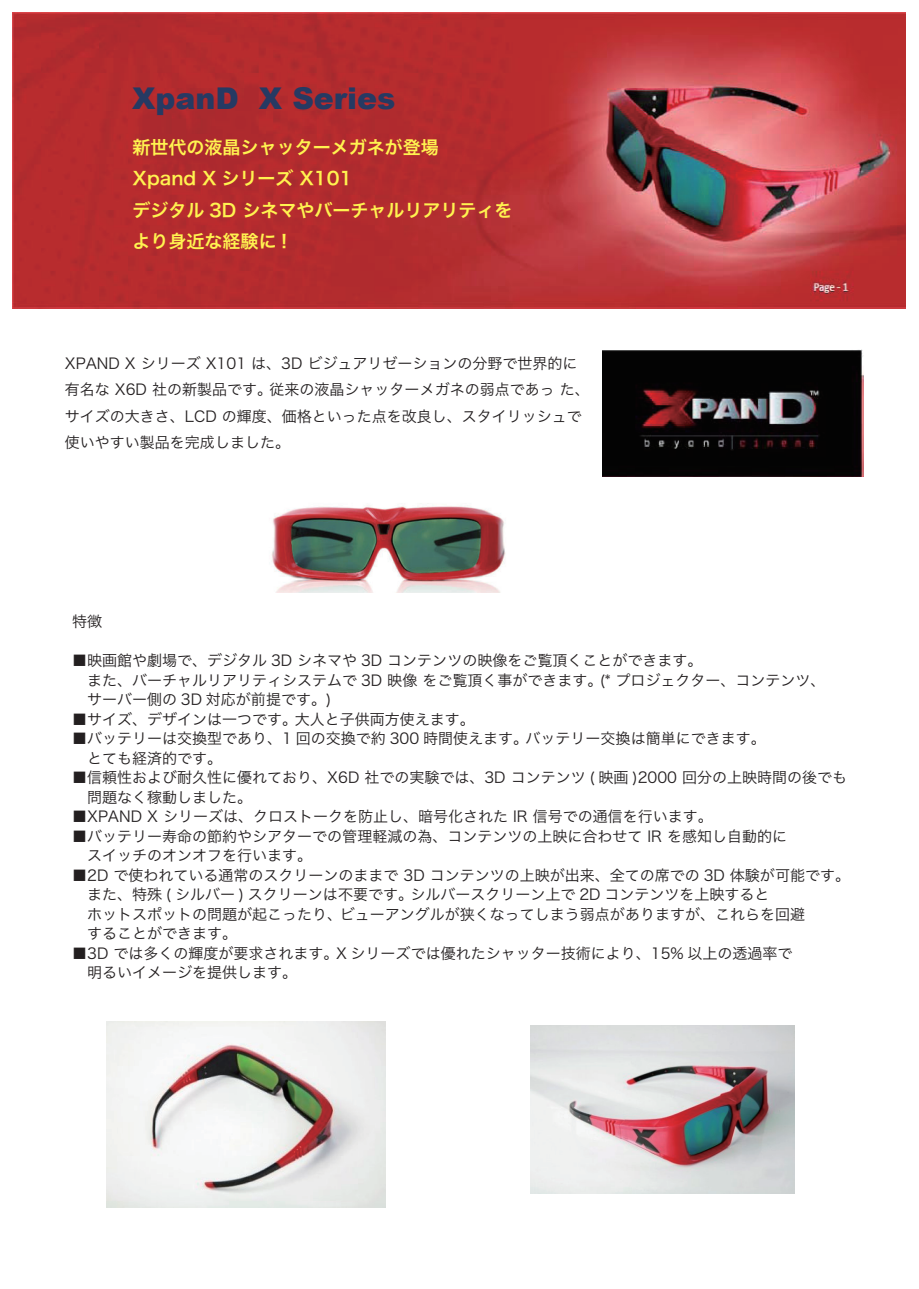
<style>
.page{position:relative;width:919px;height:1289px;background:#fff}
.page>*{position:absolute;margin:0;border:0;box-sizing:border-box;transform-origin:0 0}
.t1{font:900 30px "Arial";color:#263a63}
.t2{font:18px/31.5px "Hira Kaku Pro W6";color:#fff350}
.t3{font:15px/19.5px "Hira Kaku Pro W3";color:#231f20}
</style>
<div class="page">
<img style="left:13px;top:13px;width:892px;height:296px">
<img style="left:602px;top:349px;width:261px;height:127px">
<img style="left:530px;top:1025px;width:264px;height:168px">
<img style="left:271px;top:505px;width:235px;height:87px">
<img style="left:106px;top:1021px;width:280px;height:186px">
<h1 class="t1" style="left:132px;top:77px;width:265px">XpanD X Series</h1>
<p class="t2" style="left:133px;top:131px;width:381px">新世代の液晶シャッターメガネが登場<br>Xpand X シリーズ X101<br>デジタル 3D シネマやバーチャルリアリティをより身近な経験に !</p>
<p class="t3" style="left:65px;top:349px;width:526px;line-height:26.2px">XPAND X シリーズ X101 は、3D ビジュアリゼーションの分野で世界的に有名な X6D 社の新製品です。従来の液晶シャッターメガネの弱点であっ た、サイズの大きさ、LCD の輝度、価格といった点を改良し、スタイリッシュで使いやすい製品を完成しました。</p>
<p class="t3" style="left:72px;top:610px;width:31px">特徴</p>
<p class="t3" style="left:72px;top:649px;width:754px">■映画館や劇場で、デジタル 3D シネマや 3D コンテンツの映像をご覧頂くことができます。<br>　また、バーチャルリアリティシステムで 3D 映像 をご覧頂く事ができます。(* プロジェクター、コンテンツ、　サーバー側の 3D 対応が前提です。)</p>
<p class="t3" style="left:72px;top:708px;width:404px">■サイズ、デザインは一つです。大人と子供両方使えます。</p>
<p class="t3" style="left:72px;top:727px;width:695px">■バッテリーは交換型であり、1 回の交換で約 300 時間使えます。バッテリー交換は簡単にできます。　とても経済的です。</p>
<p class="t3" style="left:72px;top:766px;width:776px">■信頼性および耐久性に優れており、X6D 社での実験では、3D コンテンツ ( 映画 )2000 回分の上映時間の後でも　問題なく稼動しました。</p>
<p class="t3" style="left:72px;top:805px;width:642px">■XPAND X シリーズは、クロストークを防止し、暗号化された IR 信号での通信を行います。</p>
<p class="t3" style="left:72px;top:825px;width:716px">■バッテリー寿命の節約やシアターでの管理軽減の為、コンテンツの上映に合わせて IR を感知し自動的に　スイッチのオンオフを行います。</p>
<p class="t3" style="left:72px;top:864px;width:779px">■2D で使われている通常のスクリーンのままで 3D コンテンツの上映が出来、全ての席での 3D 体験が可能です。　また、特殊 ( シルバー ) スクリーンは不要です。シルバースクリーン上で 2D コンテンツを上映すると<br>　ホットスポットの問題が起こったり、ビューアングルが狭くなってしまう弱点がありますが、これらを回避<br>　することができます。</p>
<p class="t3" style="left:72px;top:942px;width:721px">■3D では多くの輝度が要求されます。X シリーズでは優れたシャッター技術により、15% 以上の透過率で　明るいイメージを提供します。</p>
</div>
